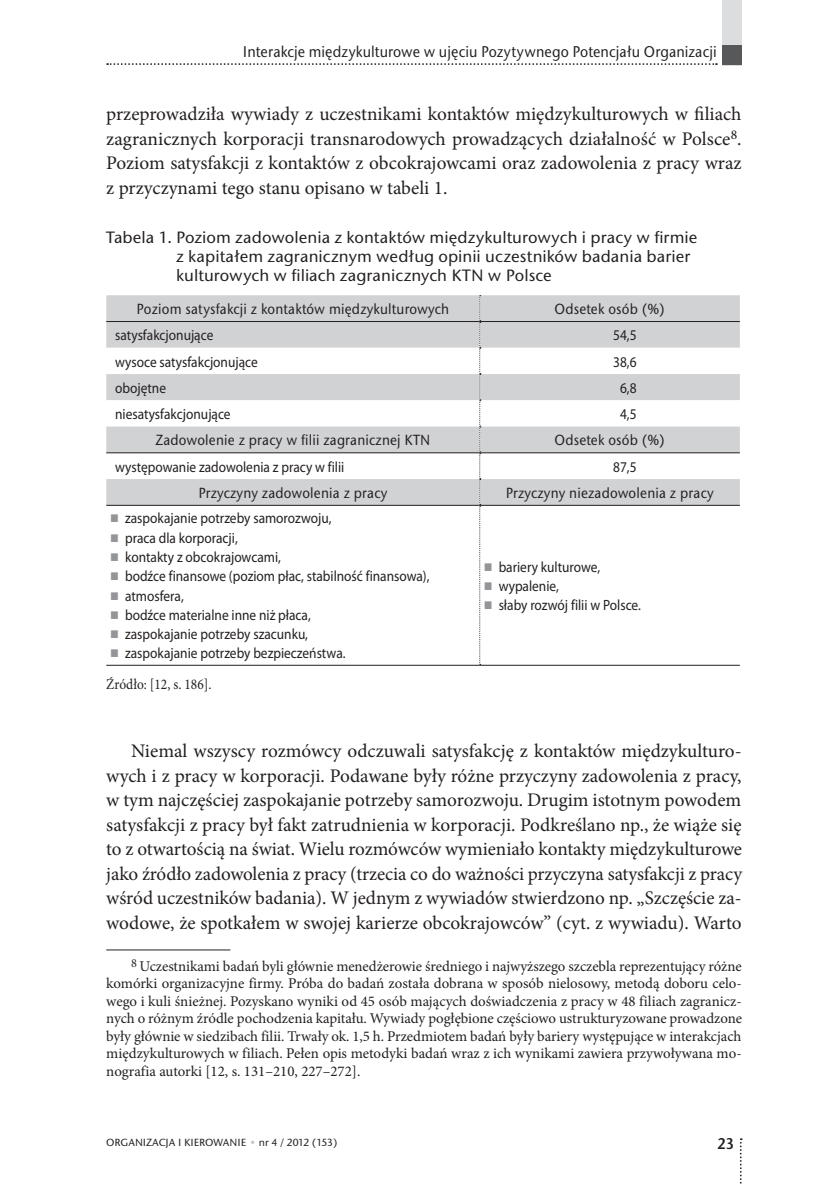
<style>
.page{position:relative;width:838px;height:1185px;background:#fff}
.page>*{position:absolute;margin:0;border:0;box-sizing:border-box;transform-origin:0 0}
.t1{font:19.25px/24.5px "Minion Pro";color:#231f20;text-align:justify}
.t2{font:500 16.62px/19.2px "Stone Sans Itc TOT";color:#231f20}
.t3{font:500 15.75px "Stone Sans Itc TOT";letter-spacing:.005em;color:#231f20;scale:.9 1}
.t4{font:15.75px "Stone Sans Itc TOT Semi";color:#231f20;scale:.9 1}
.t5{font:14.88px/17.5px "Minion Pro";color:#231f20;text-align:justify}
.t6{font:14.88px/19.2px "Myriad Pro";color:#231f20;scale:.9 1}
.t7{font:500 14.88px "Stone Sans Itc TOT";letter-spacing:.015em;color:#231f20;scale:.9 1}
.t8{font:14.88px "Minion Pro";color:#231f20;scale:.9 1}
.t9{font:500 10.5px "Stone Sans Itc TOT";color:#231f20}
.s1{color:#bcbdc0}
</style>
<div class="page">
<svg style="left:740px;top:1138px;width:1px;height:46px"></svg>
<div style="left:721px;top:0;width:20px;height:65px;background:#dcdddf"></div>
<div style="left:721px;top:45px;width:20px;height:20px;background:#57585a"></div>
<svg style="left:107px;top:63px;width:609px;height:2px"></svg>
<hr style="left:106px;top:665px;width:373px;height:1px;background:#231f20">
<hr style="left:479px;top:665px;width:260px;height:1px;background:#231f20">
<hr style="left:106px;top:949px;width:124px;height:1px;background:#231f20">
<svg style="left:106px;top:295px;width:633px;height:370px"></svg>
<p class="t3" style="left:243px;top:42px;width:528px">Interakcje międzykulturowe w ujęciu Pozytywnego Potencjału Organizacji</p>
<p class="t1" style="left:106px;top:102px;width:636px">przeprowadziła wywiady z uczestnikami kontaktów międzykulturowych w filiach zagranicznych korporacji transnarodowych prowadzących działalność w Polsce<sup>8</sup>.<br>Poziom satysfakcji z kontaktów z obcokrajowcami oraz zadowolenia z pracy wraz z przyczynami tego stanu opisano w tabeli 1.</p>
<p class="t2" style="left:176px;top:228px;width:522px;text-indent:-70px">Tabela 1. Poziom zadowolenia z kontaktów międzykulturowych i pracy w firmie z kapitałem zagranicznym według opinii uczestników badania barier kulturowych w filiach zagranicznych KTN w Polsce</p>
<p class="t7" style="left:137px;top:300px;width:349px">Poziom satysfakcji z kontaktów międzykulturowych</p>
<p class="t7" style="left:554px;top:300px;width:124px">Odsetek osób (%)</p>
<p class="t6" style="left:115px;top:325px;width:111px">satysfakcjonujące</p>
<p class="t6" style="left:613px;top:325px;width:27px">54,5</p>
<p class="t6" style="left:115px;top:352px;width:160px">wysoce satysfakcjonujące</p>
<p class="t6" style="left:613px;top:352px;width:27px">38,6</p>
<p class="t6" style="left:115px;top:378px;width:58px">obojętne</p>
<p class="t6" style="left:620px;top:378px;width:20px">6,8</p>
<p class="t6" style="left:115px;top:404px;width:130px">niesatysfakcjonujące</p>
<p class="t6" style="left:620px;top:404px;width:20px">4,5</p>
<p class="t7" style="left:155px;top:431px;width:307px">Zadowolenie z pracy w filii zagranicznej KTN</p>
<p class="t7" style="left:554px;top:431px;width:124px">Odsetek osób (%)</p>
<p class="t6" style="left:115px;top:457px;width:256px">występowanie zadowolenia z pracy w filii</p>
<p class="t6" style="left:613px;top:457px;width:27px">87,5</p>
<p class="t7" style="left:198px;top:483px;width:212px">Przyczyny zadowolenia z pracy</p>
<p class="t7" style="left:505px;top:483px;width:233px">Przyczyny niezadowolenia z pracy</p>
<p class="t6" style="left:125px;top:509px;width:340px">zaspokajanie potrzeby samorozwoju,<br>praca dla korporacji,<br>kontakty z obcokrajowcami,<br>bodźce finansowe (poziom płac, stabilność finansowa), atmosfera,<br>bodźce materialne inne niż płaca,<br>zaspokajanie potrzeby szacunku,<br>zaspokajanie potrzeby bezpieczeństwa.</p>
<p class="t6" style="left:498px;top:557px;width:160px">bariery kulturowe, wypalenie,<br>słaby rozwój filii w Polsce.</p>
<p class="t8" style="left:106px;top:674px;width:118px">Źródło: [12, s. 186].</p>
<p class="t1" style="left:106px;top:739px;width:637px;text-indent:25px">Niemal wszyscy rozmówcy odczuwali satysfakcję z kontaktów międzykulturo&shy;wych i z pracy w korporacji. Podawane były różne przyczyny zadowolenia z pracy, w tym najczęściej zaspokajanie potrzeby samorozwoju. Drugim istotnym powodem satysfakcji z pracy był fakt zatrudnienia w korporacji. Podkreślano np., że wiąże się to z otwartością na świat. Wielu rozmówców wymieniało kontakty międzykulturowe jako źródło zadowolenia z pracy (trzecia co do ważności przyczyna satysfakcji z pracy wśród uczestników badania). W jednym z wywiadów stwierdzono np. „Szczęście za&shy;wodowe, że spotkałem w swojej karierze obcokrajowców” (cyt. z wywiadu). Warto</p>
<p class="t5" style="left:106px;top:957px;width:637px;text-indent:25px"><sup>8</sup> Uczestnikami badań byli głównie menedżerowie średniego i najwyższego szczebla reprezentujący różne komórki organizacyjne firmy. Próba do badań została dobrana w sposób nielosowy, metodą doboru celo&shy;wego i kuli śnieżnej. Pozyskano wyniki od 45 osób mających doświadczenia z pracy w 48 filiach zagranicz&shy;nych o różnym źródle pochodzenia kapitału. Wywiady pogłębione częściowo ustrukturyzowane prowadzone były głównie w siedzibach filii. Trwały ok. 1,5 h. Przedmiotem badań były bariery występujące w interakcjach międzykulturowych w filiach. Pełen opis metodyki badań wraz z ich wynikami zawiera przywoływana mo&shy;nografia autorki [12, s. 131–210, 227–272].</p>
<p class="t9" style="left:106px;top:1136px;width:233px">ORGANIZACJA I --KIEROWANIE <span class="s1">•</span> nr 4 / 2012 (153)</p>
<p class="t4" style="left:717px;top:1134px;width:20px">23</p>
</div>
